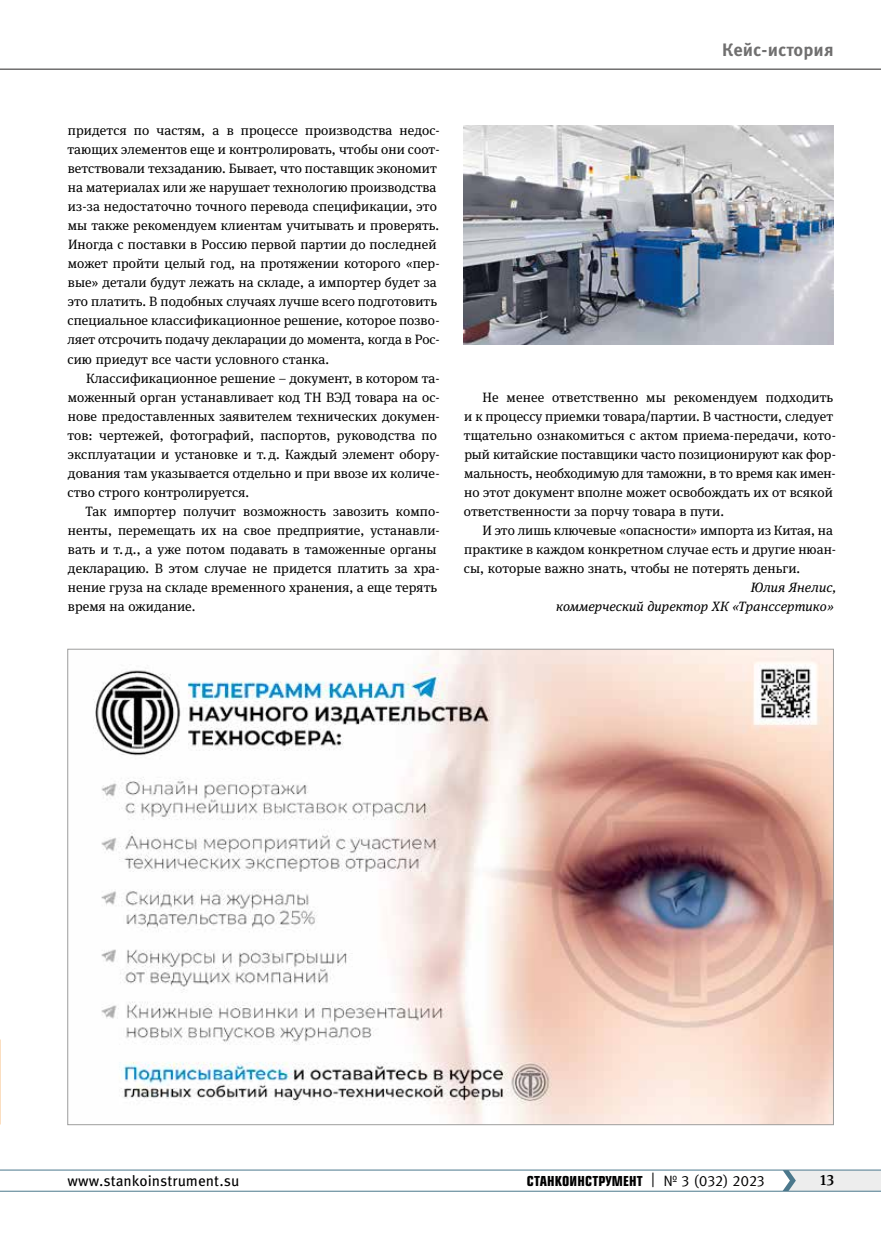
<style>
.page{position:relative;width:881px;height:1234px;background:#fff}
.page>*{position:absolute;margin:0;border:0;box-sizing:border-box;transform-origin:0 0}
.t1{font:700 18px "Meta Pro";letter-spacing:.005em;color:#706f6f}
.t2{font:15px "Eurostile Con Hea";letter-spacing:.005em;color:#000}
.t3{font:15px "Meta Pro";color:#000}
.t4{font:500 15px "Meta Serif Pro";color:#000}
.t5{font:13.5px/19px "Meta Serif Pro";letter-spacing:.005em;color:#000}
.t6{font:italic 13.5px/19px "Meta Serif Pro";letter-spacing:.005em;color:#000;text-align:right}
.s1{font-family:"Meta Pro Norm"}
</style>
<div class="page">
<hr style="left:0;top:1190px;width:880px;height:1px;background:#4b788c">
<hr style="left:0;top:1169px;width:880px;height:1px;background:#4b788c">
<svg style="left:782px;top:1169px;width:98px;height:21px;background:#dde2e4"></svg>
<hr style="left:0;top:68px;width:880px;height:2px;background:#706f6f">
<img style="left:464px;top:125px;width:369px;height:219px">
<img style="left:93px;top:651px;width:738px;height:471px">
<h1 class="t1" style="left:721px;top:36px;width:113px">Кейс-история</h1>
<p class="t5" style="left:67px;top:120px;width:373px">придется по частям, а в процессе производства недос&shy;тающих элементов еще и контролировать, чтобы они соот‑ ветствовали техзаданию. Бывает, что поставщик экономит на материалах или же нарушает технологию производства из-за недостаточно точного перевода спецификации, это мы также рекомендуем клиентам учитывать и проверять.<br>Иногда с поставки в Россию первой партии до последней может пройти целый год, на протяжении которого «пер‑ вые» детали будут лежать на складе, а импортер будет за это платить. В подобных случаях лучше всего подготовить специальное классификационное решение, которое позво‑ ляет отсрочить подачу декларации до момента, когда в Рос‑ сию приедут все части условного станка.</p>
<p class="t5" style="left:67px;top:367px;width:374px;text-indent:19px">Классификационное решение – документ, в котором та‑ моженный орган устанавливает код ТН ВЭД товара на ос‑ нове предоставленных заявителем технических докумен‑ тов: чертежей, фотографий, паспортов, руководства по эксплуатации и установке и т.д. Каждый элемент обору‑ дования там указывается отдельно и при ввозе их количе‑ ство строго контролируется.</p>
<p class="t5" style="left:68px;top:501px;width:373px;text-indent:17px">Так импортер получит возможность завозить компо‑ ненты, перемещать их на свое предприятие, устанавли‑ вать и т.д., а уже потом подавать в таможенные органы декларацию. В этом случае не придется платить за хра‑ нение груза на складе временного хранения, а еще терять время на ожидание.</p>
<p class="t5" style="left:463px;top:386px;width:373px;text-indent:19px">Не менее ответственно мы рекомендуем подходить и к процессу приемки товара/партии. В частности, следует тщательно ознакомиться с актом приема--передачи, кото‑ рый китайские поставщики часто позиционируют как фор‑ мальность, необходимую для таможни, в то время как имен‑ но этот документ вполне может освобождать их от всякой ответственности за порчу товара в пути.</p>
<p class="t5" style="left:463px;top:520px;width:372px;text-align:justify;text-indent:19px">И это лишь ключевые «опасности» импорта из Китая, на практике в каждом конкретном случае есть и другие нюан&shy;сы, которые важно знать, чтобы не потерять деньги.</p>
<p class="t6" style="left:556px;top:577px;width:281px">Юлия Янелис,<br>коммерческий директор ХК «Транссертико»</p>
<p class="t3" style="left:68px;top:1168px;width:173px">www.stankoinstrument.su</p>
<p class="t2" style="left:526px;top:1169px;width:239px">СТАНКОИНСТРУМЕНТ <span class="s1">| № 3 (032) 2023</span></p>
<p class="t4" style="left:819px;top:1168px;width:15px">13</p>
</div>
